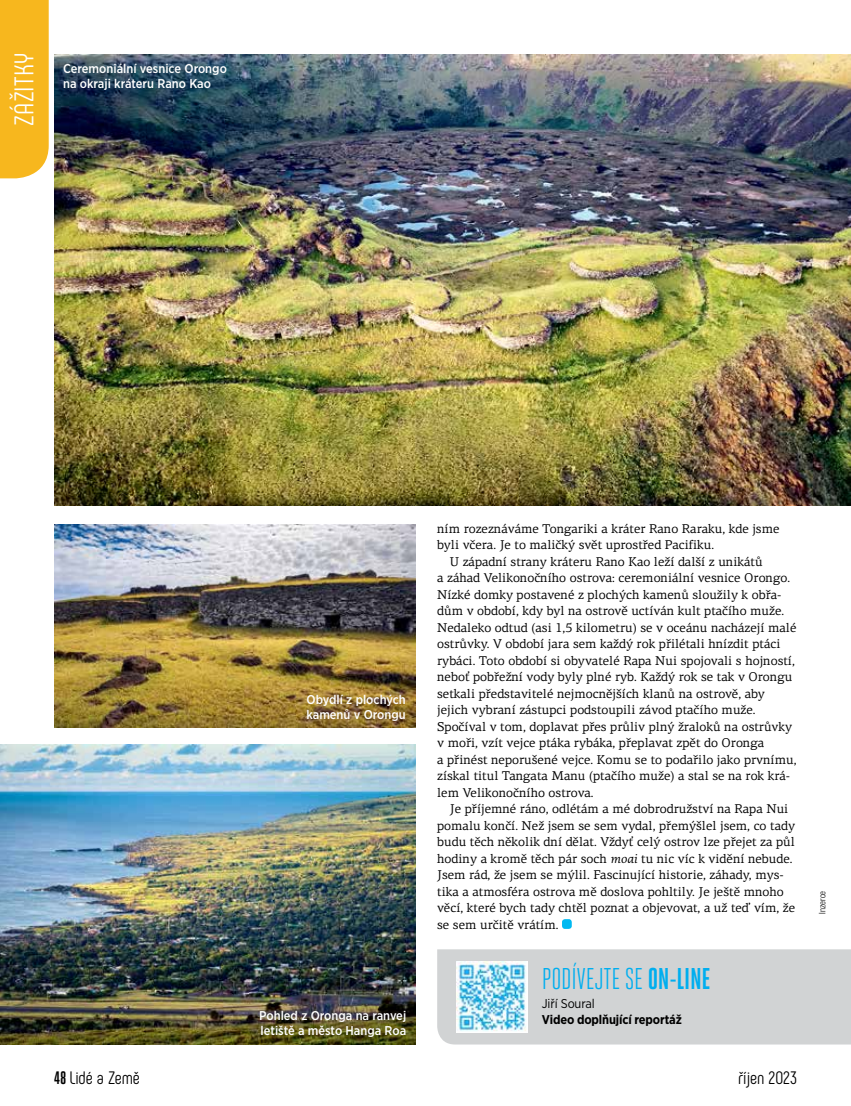
<style>
.page{position:relative;width:851px;height:1106px;background:#fff}
.page>*{position:absolute;margin:0;border:0;box-sizing:border-box;transform-origin:0 0}
.t1{font:30px "Heroic Condensed";letter-spacing:-.01em;color:#00aeef}
.t2{font:27px "Phenomena";letter-spacing:.01em;color:#fff}
.t3{font:18px "Phenomena";letter-spacing:-.005em;color:#000}
.t4{font:12.75px/16.5px "PF Centro Serif Pro";color:#000}
.t5{font:500 12.75px/15px "Gotham Narrow";color:#fff}
.t6{font:700 12.75px "Gotham Narrow";letter-spacing:-.01em;color:#000}
.t7{font:12.75px "Gotham Narrow";letter-spacing:-.01em;color:#000}
.t8{font:300 condensed 9px "Helvetica Neue LT Pro";color:#000}
.s1{font-style:italic}
.s2{font-weight:700}
.s3{font-family:"Heroic Condensed";font-weight:700}
</style>
<div class="page">
<img style="left:0;top:744px;width:415px;height:300px">
<div style="left:0;top:0;width:49px;height:178px;background:#f7b71e"></div>
<div style="left:437px;top:949px;width:413px;height:95px;background:#d1d3d4"></div>
<img style="left:456px;top:961px;width:71px;height:71px">
<div style="left:562px;top:919px;width:9px;height:9px;background:#00b9f1;border-radius:3px"></div>
<img style="left:54px;top:524px;width:361px;height:203px">
<img style="left:54px;top:55px;width:796px;height:451px">
<h2 class="t2" style="left:9px;top:126px;width:75px;rotate:-90deg">zážitky</h2>
<p class="t5" style="left:63px;top:60px;width:165px">Ceremoniální vesnice Orongo na okraji kráteru Rano Kao</p>
<p class="t5" style="left:306px;top:692px;width:101px">Obydlí z plochých kamenů v Orongu</p>
<p class="t5" style="left:259px;top:1008px;width:148px">Pohled z Oronga na ranvej letiště a město Hanga Roa</p>
<p class="t4" style="left:437px;top:520px;width:344px">ním rozeznáváme Tongariki a kráter Rano Raraku, kde jsme byli včera. Je to maličký svět uprostřed Pacifiku.</p>
<p class="t4" style="left:437px;top:553px;width:361px;text-indent:13px">U západní strany kráteru Rano Kao leží další z unikátů<br>a záhad Velikonočního ostrova: ceremoniální vesnice Orongo.<br>Nízké domky postavené z plochých kamenů sloužily k obřa&shy;dům v období, kdy byl na ostrově uctíván kult ptačího muže.<br>Nedaleko odtud (asi 1,5 kilometru) se v oceánu nacházejí malé ostrůvky. V období jara sem každý rok přilétali hnízdit ptáci rybáci. Toto období si obyvatelé Rapa Nui spojovali s hojností, neboť pobřežní vody byly plné ryb. Každý rok se tak v Orongu setkali představitelé nejmocnějších klanů na ostrově, aby jejich vybraní zástupci podstoupili závod ptačího muže.<br>Spočíval v tom, doplavat přes průliv plný žraloků na ostrůvky v moři, vzít vejce ptáka rybáka, přeplavat zpět do Oronga<br>a přinést neporušené vejce. Komu se to podařilo jako prvnímu, získal titul Tangata Manu (ptačího muže) a stal se na rok krá&shy;lem Velikonočního ostrova.</p>
<p class="t4" style="left:437px;top:800px;width:359px;text-indent:13px">Je příjemné ráno, odlétám a mé dobrodružství na Rapa Nui pomalu končí. Než jsem se sem vydal, přemýšlel jsem, co tady budu těch několik dní dělat. Vždyť celý ostrov lze přejet za půl hodiny a kromě těch pár soch <span class="s1">moai</span> tu nic víc k vidění nebude.<br>Jsem rád, že jsem se mýlil. Fascinující historie, záhady, mys&shy;tika a atmosféra ostrova mě doslova pohltily. Je ještě mnoho věcí, které bych tady chtěl poznat a objevovat, a už teď vím, že se sem určitě vrátím.</p>
<h1 class="t1" style="left:541px;top:962px;width:170px">PODÍVEJTE SE <span class="s2">ON-LINE</span></h1>
<p class="t7" style="left:541px;top:995px;width:54px">Jiří Soural</p>
<p class="t6" style="left:541px;top:1011px;width:141px">Video doplňující reportáž</p>
<h3 class="t3" style="left:54px;top:1067px;width:87px"><span class="s3">48</span> Lidé a Země</h3>
<h3 class="t3" style="left:738px;top:1067px;width:60px">říjen 2O23</h3>
<p class="t8" style="left:817px;top:913px;width:24px;rotate:-90deg">Inzerce</p>
</div>
